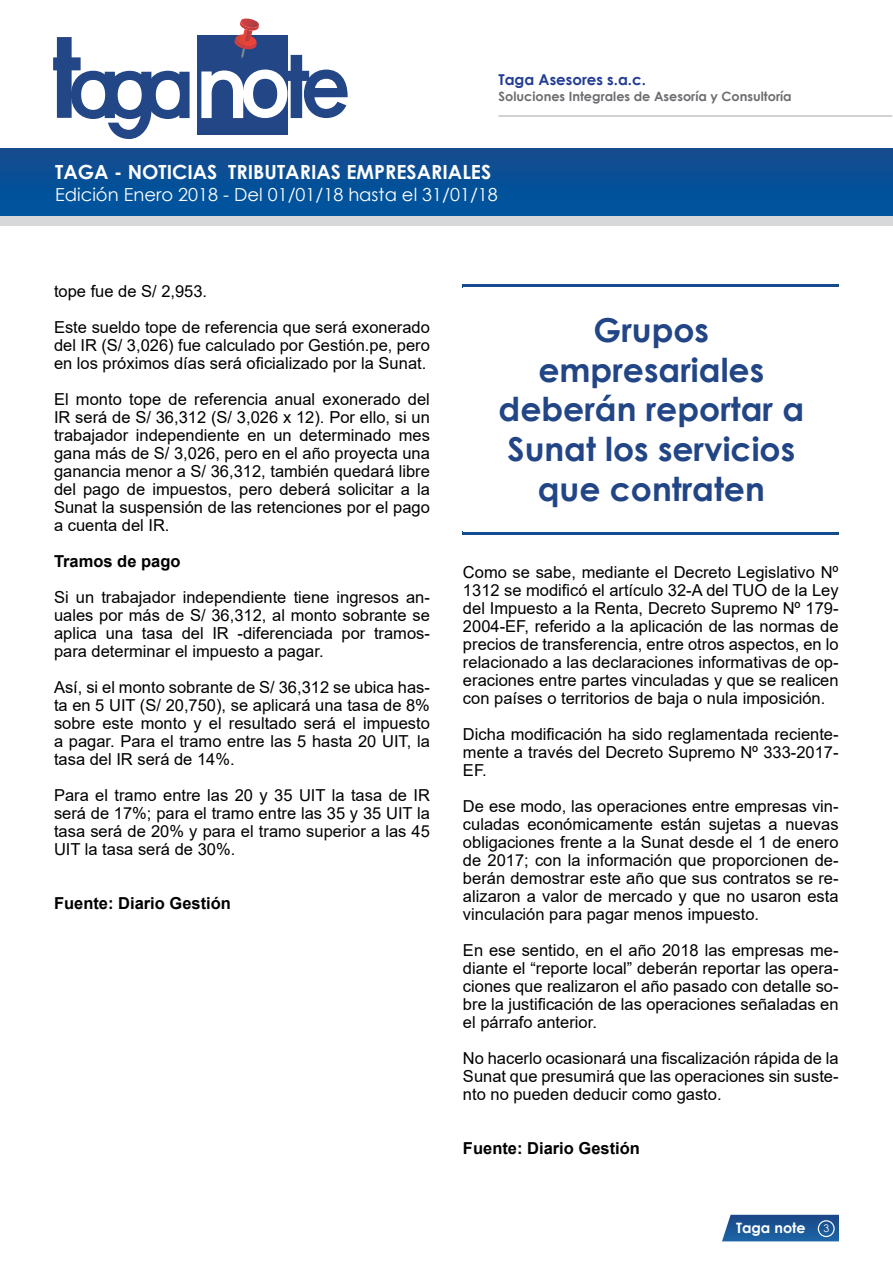
<style>
.page{position:relative;width:893px;height:1263px;background:#fff}
.page>*{position:absolute;margin:0;border:0;box-sizing:border-box;transform-origin:0 0}
.t1{font:700 33px/39.6px "Century Gothic";color:#224586;text-align:center}
.t2{font:700 19.5px "Century Gothic";color:#fff}
.t3{font:18px "Century Gothic";color:#fff}
.t4{font:16.5px/18px "Arial";color:#000;text-align:justify}
.t5{font:700 16.5px "Arial";color:#000}
.t6{font:700 15px "Century Gothic";color:#233d95}
.t7{font:700 14.4px "Century Gothic";color:#fff}
.t8{font:700 12.9px "Century Gothic";color:#6d6e71}
.s1{font-weight:400;font-size:10.5px}
</style>
<div class="page">
<div style="left:0;top:148px;width:893px;height:68px;background:linear-gradient(to bottom,#154b8e,#00559f)"></div>
<div style="left:0;top:216px;width:893px;height:10px;background:#d6d8d9"></div>
<div style="left:197px;top:35px;width:91px;height:100px;background:#234686"></div>
<svg style="left:53px;top:37px;width:137px;height:102px"></svg>
<svg style="left:201px;top:19px;width:147px;height:99px"></svg>
<hr style="left:498px;top:115px;width:394px;height:2px;background:#c2c4c6">
<svg style="left:722px;top:1215px;width:117px;height:26px;background:#255d9a"></svg>
<div style="left:818px;top:1220px;width:17px;height:17px;border:1px solid #fff;border-radius:50%"></div>
<svg style="left:463px;top:285px;width:376px;height:2px"></svg>
<hr style="left:463px;top:531px;width:376px;height:3px;background:#144c90">
<hr style="left:463px;top:529px;width:376px;height:3px;background:#fff">
<p class="t6" style="left:498px;top:69px;width:149px">Taga Asesores s.a.c.</p>
<p class="t8" style="left:498px;top:86px;width:295px">Soluciones Integrales de Asesoría y Consultoría</p>
<p class="t2" style="left:55px;top:157px;width:438px">TAGA - NOTICIAS TRIBUTARIAS EMPRESARIALES</p>
<p class="t3" style="left:55px;top:182px;width:444px">Edición Enero 2018 - Del 01/01/18 hasta el 31/01/18</p>
<p class="t4" style="left:54px;top:273px;width:377px;line-height:36px">tope fue de S/ 2,953.<br>Este sueldo tope de referencia que será exonerado</p>
<p class="t4" style="left:54px;top:336px;width:377px">del IR (S/ 3,026) fue calculado por Gestión.pe, pero en los próximos días será oficializado por la Sunat.</p>
<p class="t4" style="left:54px;top:390px;width:377px">El monto tope de referencia anual exonerado del IR será de S/ 36,312 (S/ 3,026 x 12). Por ello, si un trabajador independiente en un determinado mes gana más de S/ 3,026, pero en el año proyecta una ganancia menor a S/ 36,312, también quedará libre del pago de impuestos, pero deberá solicitar a la Sunat la suspensión de las retenciones por el pago a cuenta del IR.</p>
<p class="t5" style="left:54px;top:550px;width:128px">Tramos de pago</p>
<p class="t4" style="left:54px;top:588px;width:377px">Si un trabajador independiente tiene ingresos an&shy;uales por más de S/ 36,312, al monto sobrante se aplica una tasa del IR -diferenciada por tramos&shy;para determinar el impuesto a pagar.</p>
<p class="t4" style="left:54px;top:678px;width:377px">Así, si el monto sobrante de S/ 36,312 se ubica has&shy;ta en 5 UIT (S/ 20,750), se aplicará una tasa de 8% sobre este monto y el resultado será el impuesto a pagar. Para el tramo entre las 5 hasta 20 UIT, la tasa del IR será de 14%.</p>
<p class="t4" style="left:54px;top:786px;width:377px">Para el tramo entre las 20 y 35 UIT la tasa de IR será de 17%; para el tramo entre las 35 y 35 UIT la tasa será de 20% y para el tramo superior a las 45<br>UIT la tasa será de 30%.</p>
<p class="t5" style="left:54px;top:892px;width:178px">Fuente: Diario Gestión</p>
<h1 class="t1" style="left:499px;top:309px;width:307px">Grupos empresariales deberán reportar a<br>Sunat los servicios que contraten</h1>
<p class="t4" style="left:463px;top:563px;width:377px">Como se sabe, mediante el Decreto Legislativo Nº 1312 se modificó el artículo 32-A del TUO de la Ley del Impuesto a la Renta, Decreto Supremo Nº 179- 2004-EF, referido a la aplicación de las normas de precios de transferencia, entre otros aspectos, en lo relacionado a las declaraciones informativas de op&shy;eraciones entre partes vinculadas y que se realicen con países o territorios de baja o nula imposición.</p>
<p class="t4" style="left:463px;top:725px;width:377px">Dicha modificación ha sido reglamentada reciente&shy;mente a través del Decreto Supremo Nº 333-2017- EF.</p>
<p class="t4" style="left:463px;top:797px;width:377px">De ese modo, las operaciones entre empresas vin&shy;culadas económicamente están sujetas a nuevas obligaciones frente a la Sunat desde el 1 de enero de 2017; con la información que proporcionen de&shy;berán demostrar este año que sus contratos se re&shy;alizaron a valor de mercado y que no usaron esta vinculación para pagar menos impuesto.</p>
<p class="t4" style="left:463px;top:941px;width:377px">En ese sentido, en el año 2018 las empresas me&shy;diante el “reporte local” deberán reportar las opera&shy;ciones que realizaron el año pasado con detalle so&shy;bre la justificación de las operaciones señaladas en el párrafo anterior.</p>
<p class="t4" style="left:463px;top:1049px;width:377px">No hacerlo ocasionará una fiscalización rápida de la Sunat que presumirá que las operaciones sin suste&shy;nto no pueden deducir como gasto.</p>
<p class="t5" style="left:463px;top:1136px;width:178px">Fuente: Diario Gestión</p>
<p class="t7" style="left:736px;top:1217px;width:95px">Taga note <span class="s1">3</span></p>
</div>
